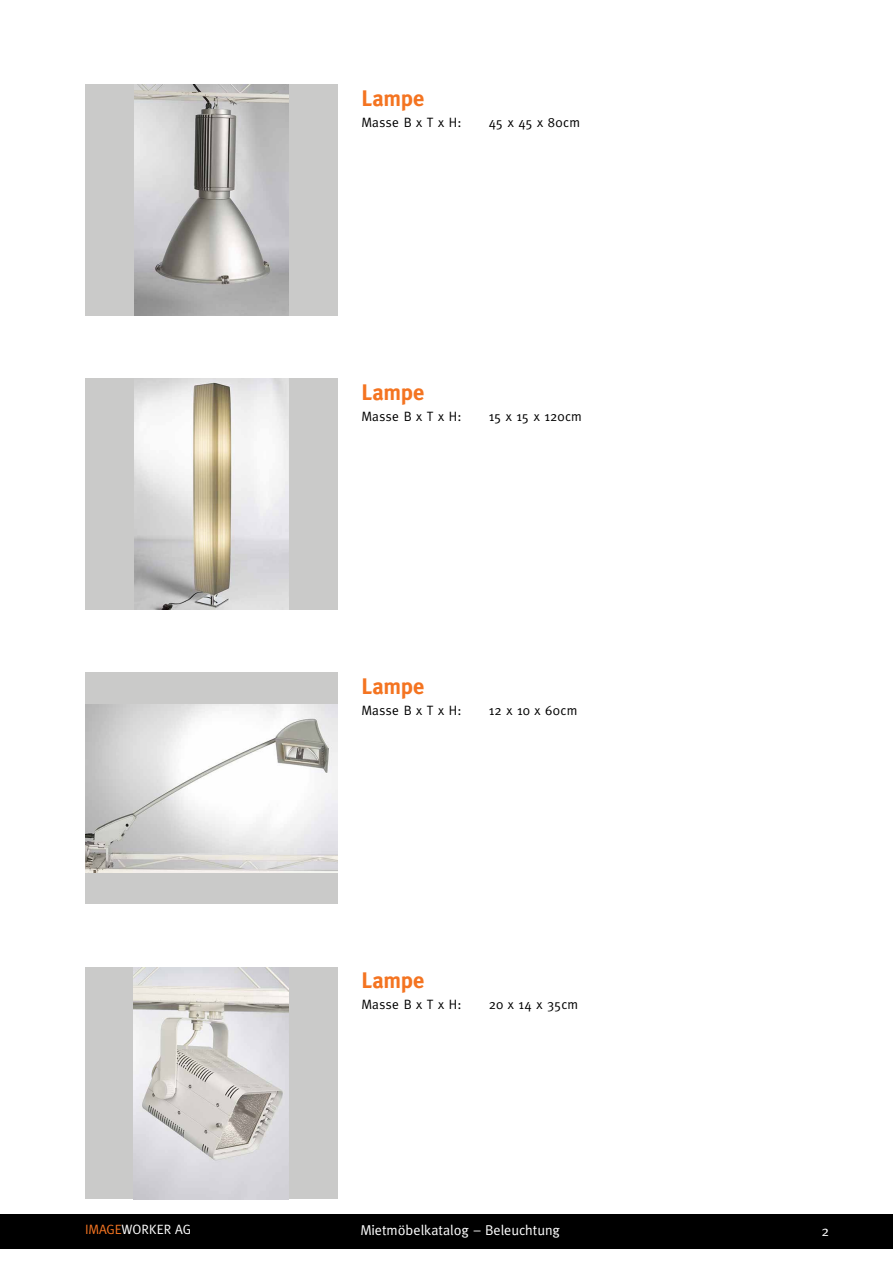
<style>
.page{position:relative;width:893px;height:1263px;background:#fff}
.page>*{position:absolute;margin:0;border:0;box-sizing:border-box;transform-origin:0 0}
.t1{font:700 22.5px "Meta";letter-spacing:-.005em;color:#f47421}
.t2{font:14.25px "Meta";color:#fff}
.t3{font:13.5px "Meta";letter-spacing:.03em;color:#000}
.t4{font:13.5px "Meta";color:#fff}
.t5{font:13.5px "Meta";letter-spacing:.01em;color:#000}
.s1{color:#f47421}
</style>
<div class="page">
<div style="left:0;top:1214px;width:893px;height:34px;background:#000"></div>
<div style="left:85px;top:85px;width:252px;height:231px;background:#cacac9"></div>
<div style="left:85px;top:378px;width:252px;height:231px;background:#cacac9"></div>
<div style="left:85px;top:673px;width:252px;height:231px;background:#cacac9"></div>
<div style="left:85px;top:968px;width:252px;height:231px;background:#cacac9"></div>
<img style="left:134px;top:85px;width:154px;height:231px">
<img style="left:134px;top:378px;width:154px;height:231px">
<img style="left:85px;top:704px;width:252px;height:168px">
<img style="left:134px;top:967px;width:155px;height:232px">
<h1 class="t1" style="left:361px;top:85px;width:65px">Lampe</h1>
<p class="t3" style="left:361px;top:115px;width:102px">Masse B x T x H:</p>
<p class="t3" style="left:489px;top:115px;width:93px">45 x 45 x 80cm</p>
<h1 class="t1" style="left:361px;top:379px;width:65px">Lampe</h1>
<p class="t3" style="left:361px;top:409px;width:102px">Masse B x T x H:</p>
<p class="t5" style="left:489px;top:409px;width:95px">15 x 15 x 120cm</p>
<h1 class="t1" style="left:361px;top:673px;width:65px">Lampe</h1>
<p class="t3" style="left:361px;top:703px;width:102px">Masse B x T x H:</p>
<p class="t3" style="left:489px;top:703px;width:90px">12 x 10 x 60cm</p>
<h1 class="t1" style="left:361px;top:967px;width:65px">Lampe</h1>
<p class="t3" style="left:361px;top:997px;width:102px">Masse B x T x H:</p>
<p class="t3" style="left:489px;top:997px;width:91px">20 x 14 x 35cm</p>
<p class="t2" style="left:361px;top:1222px;width:201px">Mietmöbelkatalog – Beleuchtung</p>
<p class="t4" style="left:85px;top:1222px;width:107px"><span class="s1">IMAGE</span>WORKER AG</p>
<p class="t2" style="left:822px;top:1223px;width:9px">2</p>
</div>
